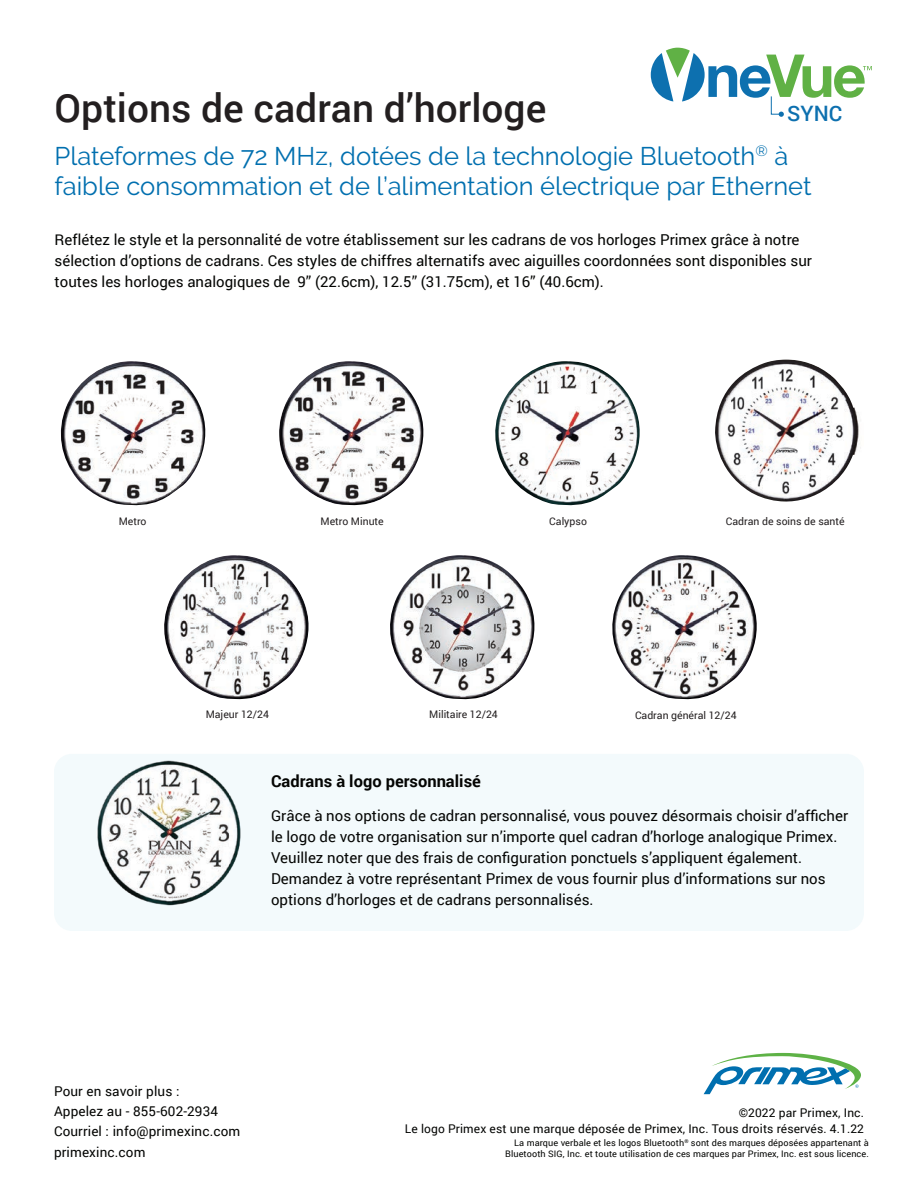
<style>
.page{position:relative;width:918px;height:1188px;background:#fff}
.page>*{position:absolute;margin:0;border:0;box-sizing:border-box;transform-origin:0 0}
.t1{font:500 39px "Roboto";color:#231f20}
.t2{font:25.5px/30px "Raleway";color:#006faf}
.t3{font:500 21.3px "Roboto";color:#0d70af}
.t4{font:700 16.5px "Roboto";color:#040503}
.t5{font:15px/21px "Roboto";color:#040503}
.t6{font:13.5px/20.2px "Roboto";letter-spacing:.01em;color:#040503}
.t7{font:12px/16.5px "Roboto";letter-spacing:.01em;color:#040503;text-align:right}
.t8{font:10.5px "Roboto";color:#231f20}
.t9{font:9px/10.8px "Roboto";letter-spacing:.01em;color:#040503;text-align:right}
</style>
<div class="page">
<div style="left:54px;top:754px;width:810px;height:177px;background:#f3fafc;border-radius:18px"></div>
<img style="left:96px;top:760px;width:145px;height:145px;border-radius:73px">
<img style="left:60px;top:361px;width:146px;height:145px">
<img style="left:279px;top:361px;width:145px;height:145px">
<img style="left:495px;top:361px;width:145px;height:145px">
<img style="left:715px;top:360px;width:146px;height:142px">
<img style="left:612px;top:555px;width:145px;height:145px">
<img style="left:390px;top:555px;width:145px;height:145px">
<img style="left:164px;top:555px;width:145px;height:145px">
<svg style="left:704px;top:1053px;width:157px;height:41px"></svg>
<svg style="left:651px;top:48px;width:221px;height:69px"></svg>
<h1 class="t1" style="left:55px;top:81px;width:493px">Options de cadran d’horloge</h1>
<h3 class="t3" style="left:787px;top:98px;width:57px">SYNC</h3>
<h2 class="t2" style="left:55px;top:141px;width:759px">Plateformes de 72 MHz, dotées de la technologie Bluetooth<sup>®</sup> à faible consommation et de l’alimentation électrique par Ethernet</h2>
<p class="t5" style="left:55px;top:229px;width:759px">Reflétez le style et la personnalité de votre établissement sur les cadrans de vos horloges Primex grâce à notre sélection d’options de cadrans. Ces styles de chiffres alternatifs avec aiguilles coordonnées sont disponibles sur toutes les horloges analogiques de 9” (22.6cm), 12.5” (31.75cm), et 16” (40.6cm).</p>
<p class="t8" style="left:119px;top:514px;width:29px">Metro</p>
<p class="t8" style="left:321px;top:514px;width:65px">Metro Minute</p>
<p class="t8" style="left:549px;top:514px;width:39px">Calypso</p>
<p class="t8" style="left:726px;top:514px;width:120px">Cadran de soins de santé</p>
<p class="t8" style="left:206px;top:707px;width:65px">Majeur 12/24</p>
<p class="t8" style="left:429px;top:707px;width:70px">Militaire 12/24</p>
<p class="t8" style="left:635px;top:708px;width:103px">Cadran général 12/24</p>
<p class="t4" style="left:271px;top:769px;width:211px">Cadrans à logo personnalisé</p>
<p class="t5" style="left:271px;top:805px;width:579px">Grâce à nos options de cadran personnalisé, vous pouvez désormais choisir d’afficher le logo de votre organisation sur n’importe quel cadran d’horloge analogique Primex.<br>Veuillez noter que des frais de configuration ponctuels s’appliquent également.<br>Demandez à votre représentant Primex de vous fournir plus d’informations sur nos options d’horloges et de cadrans personnalisés.</p>
<p class="t6" style="left:54px;top:1080px;width:188px">Pour en savoir plus :<br>Appelez au - 855-602-2934<br>Courriel : info@primexinc.com primexinc.com</p>
<p class="t7" style="left:405px;top:1104px;width:461px">©2022 par Primex, Inc.<br>Le logo Primex est une marque déposée de Primex, Inc. Tous droits réservés. 4.1.22</p>
<p class="t9" style="left:505px;top:1137px;width:365px">La marque verbale et les logos Bluetooth<sup>®</sup> sont des marques déposées appartenant à<br>Bluetooth SIG, Inc. et toute utilisation de ces marques par Primex, Inc. est sous licence.</p>
</div>
